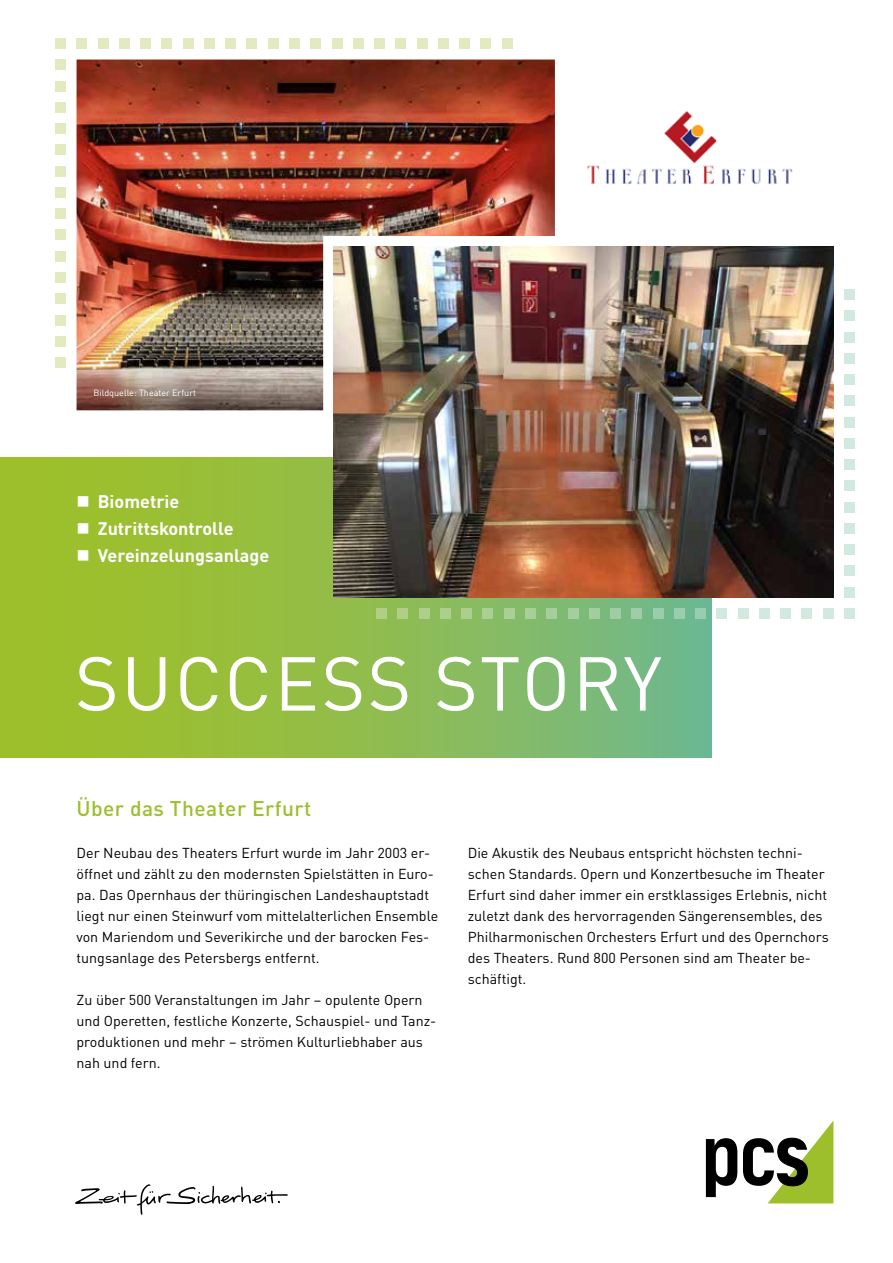
<style>
.page{position:relative;width:893px;height:1263px;background:#fff}
.page>*{position:absolute;margin:0;border:0;box-sizing:border-box;transform-origin:0 0}
.t1{font:75px "DIN Pro";letter-spacing:.025em;color:#fff}
.t2{font:500 21px "DIN Pro";letter-spacing:.02em;color:#9dbf2b}
.t3{font:700 18px "DIN Pro";color:#fff}
.t4{font:14.25px/21px "DIN Pro";color:#000}
.t5{font:9px "DIN Pro";color:#fff}
</style>
<div class="page">
<div style="left:0;top:458px;width:711px;height:300px;background:linear-gradient(to right,#a5c01c,#75b889)"></div>
<svg style="left:706px;top:1138px;width:31px;height:59px"></svg>
<svg style="left:743px;top:1121px;width:90px;height:82px"></svg>
<img style="left:77px;top:60px;width:478px;height:350px">
<img style="left:334px;top:247px;width:499px;height:350px">
<img style="left:587px;top:111px;width:206px;height:73px">
<div style="left:183px;top:38px;width:10px;height:11px;background:#e1ebbf"></div>
<div style="left:204px;top:38px;width:11px;height:11px;background:#e1ebbf"></div>
<div style="left:225px;top:38px;width:11px;height:11px;background:#e1ebbf"></div>
<div style="left:247px;top:38px;width:10px;height:11px;background:#e1ebbf"></div>
<div style="left:268px;top:38px;width:11px;height:11px;background:#e1ebbf"></div>
<div style="left:289px;top:38px;width:11px;height:11px;background:#e1ebbf"></div>
<div style="left:310px;top:38px;width:11px;height:11px;background:#e1ebbf"></div>
<div style="left:332px;top:38px;width:10px;height:11px;background:#e1ebbf"></div>
<div style="left:353px;top:38px;width:11px;height:11px;background:#e1ebbf"></div>
<div style="left:374px;top:38px;width:11px;height:11px;background:#e1ebbf"></div>
<div style="left:395px;top:38px;width:11px;height:11px;background:#e1ebbf"></div>
<div style="left:417px;top:38px;width:10px;height:11px;background:#e1ebbf"></div>
<div style="left:438px;top:38px;width:11px;height:11px;background:#e1ebbf"></div>
<div style="left:459px;top:38px;width:11px;height:11px;background:#e1ebbf"></div>
<div style="left:480px;top:38px;width:11px;height:11px;background:#e1ebbf"></div>
<div style="left:502px;top:38px;width:10px;height:11px;background:#e1ebbf"></div>
<div style="left:844px;top:417px;width:11px;height:10px;background:#d2e9df"></div>
<div style="left:844px;top:395px;width:11px;height:11px;background:#d2e9df"></div>
<div style="left:844px;top:374px;width:11px;height:11px;background:#d2e9df"></div>
<div style="left:844px;top:353px;width:11px;height:11px;background:#d2e9df"></div>
<div style="left:844px;top:332px;width:11px;height:10px;background:#d2e9df"></div>
<div style="left:844px;top:310px;width:11px;height:11px;background:#d2e9df"></div>
<div style="left:844px;top:289px;width:11px;height:11px;background:#d2e9df"></div>
<div style="left:844px;top:438px;width:11px;height:11px;background:#d2e9df"></div>
<div style="left:844px;top:459px;width:11px;height:11px;background:#d2e9df"></div>
<div style="left:844px;top:480px;width:11px;height:11px;background:#d2e9df"></div>
<div style="left:844px;top:502px;width:11px;height:10px;background:#d2e9df"></div>
<div style="left:844px;top:523px;width:11px;height:11px;background:#d2e9df"></div>
<div style="left:844px;top:544px;width:11px;height:11px;background:#d2e9df"></div>
<div style="left:844px;top:566px;width:11px;height:10px;background:#d2e9df"></div>
<div style="left:844px;top:587px;width:11px;height:10px;background:#d2e9df"></div>
<div style="left:844px;top:608px;width:11px;height:11px;background:#d2e9df"></div>
<div style="left:823px;top:608px;width:10px;height:11px;background:#d2e9df"></div>
<div style="left:801px;top:608px;width:11px;height:11px;background:#d2e9df"></div>
<div style="left:780px;top:608px;width:11px;height:11px;background:#d2e9df"></div>
<div style="left:759px;top:608px;width:11px;height:11px;background:#d2e9df"></div>
<div style="left:738px;top:608px;width:10px;height:11px;background:#d2e9df"></div>
<div style="left:716px;top:608px;width:11px;height:11px;background:#d2e9df"></div>
<div style="left:695px;top:608px;width:11px;height:11px;background:#97cdb1"></div>
<div style="left:674px;top:608px;width:11px;height:11px;background:#99cdae"></div>
<div style="left:653px;top:608px;width:10px;height:11px;background:#9ccdaa"></div>
<div style="left:631px;top:608px;width:11px;height:11px;background:#9ecda7"></div>
<div style="left:610px;top:608px;width:11px;height:11px;background:#a0cda4"></div>
<div style="left:589px;top:608px;width:11px;height:11px;background:#a2cda0"></div>
<div style="left:568px;top:608px;width:10px;height:11px;background:#a4ce9d"></div>
<div style="left:546px;top:608px;width:11px;height:11px;background:#a5ce9a"></div>
<div style="left:525px;top:608px;width:11px;height:11px;background:#a7cf98"></div>
<div style="left:504px;top:608px;width:10px;height:11px;background:#a9cf95"></div>
<div style="left:483px;top:608px;width:10px;height:11px;background:#aacf92"></div>
<div style="left:461px;top:608px;width:11px;height:11px;background:#accf8e"></div>
<div style="left:440px;top:608px;width:11px;height:11px;background:#adcf8c"></div>
<div style="left:419px;top:608px;width:10px;height:11px;background:#aecf89"></div>
<div style="left:398px;top:608px;width:10px;height:11px;background:#afcf86"></div>
<div style="left:376px;top:608px;width:11px;height:11px;background:#b1cf84"></div>
<div style="left:162px;top:38px;width:10px;height:11px;background:#e1ebbf"></div>
<div style="left:140px;top:38px;width:11px;height:11px;background:#e1ebbf"></div>
<div style="left:119px;top:38px;width:11px;height:11px;background:#e1ebbf"></div>
<div style="left:98px;top:38px;width:10px;height:11px;background:#e1ebbf"></div>
<div style="left:77px;top:38px;width:10px;height:11px;background:#e1ebbf"></div>
<div style="left:55px;top:166px;width:11px;height:10px;background:#e1ebbf"></div>
<div style="left:55px;top:187px;width:11px;height:11px;background:#e1ebbf"></div>
<div style="left:55px;top:208px;width:11px;height:11px;background:#e1ebbf"></div>
<div style="left:55px;top:230px;width:11px;height:10px;background:#e1ebbf"></div>
<div style="left:55px;top:251px;width:11px;height:10px;background:#e1ebbf"></div>
<div style="left:55px;top:272px;width:11px;height:11px;background:#e1ebbf"></div>
<div style="left:55px;top:293px;width:11px;height:11px;background:#e1ebbf"></div>
<div style="left:55px;top:315px;width:11px;height:10px;background:#e1ebbf"></div>
<div style="left:55px;top:336px;width:11px;height:11px;background:#e1ebbf"></div>
<div style="left:55px;top:357px;width:11px;height:11px;background:#e1ebbf"></div>
<div style="left:55px;top:145px;width:11px;height:10px;background:#e1ebbf"></div>
<div style="left:55px;top:123px;width:11px;height:11px;background:#e1ebbf"></div>
<div style="left:55px;top:102px;width:11px;height:11px;background:#e1ebbf"></div>
<div style="left:55px;top:81px;width:11px;height:10px;background:#e1ebbf"></div>
<div style="left:55px;top:60px;width:11px;height:10px;background:#e1ebbf"></div>
<div style="left:55px;top:38px;width:11px;height:11px;background:#e1ebbf"></div>
<svg style="left:75px;top:1184px;width:213px;height:31px"></svg>
<p class="t5" style="left:94px;top:385px;width:104px">Bildquelle: Theater Erfurt</p>
<p class="t3" style="left:77px;top:487px;width:104px">■ Biometrie</p>
<p class="t3" style="left:77px;top:514px;width:159px">■ Zutrittskontrolle</p>
<p class="t3" style="left:77px;top:541px;width:194px">■ Vereinzelungsanlage</p>
<h1 class="t1" style="left:75px;top:626px;width:589px">SUCCESS STORY</h1>
<h2 class="t2" style="left:77px;top:792px;width:236px">Über das Theater Erfurt</h2>
<p class="t4" style="left:77px;top:841px;width:363px">Der Neubau des Theaters Erfurt wurde im Jahr 2003 er&shy;öffnet und zählt zu den modernsten Spielstätten in Euro&shy;pa. Das Opernhaus der thüringischen Landeshauptstadt liegt nur einen Steinwurf vom mittelalterlichen Ensemble von Mariendom und Severikirche und der barocken Fes&shy;tungsanlage des Petersbergs entfernt.</p>
<p class="t4" style="left:77px;top:988px;width:361px">Zu über 500 Veranstaltungen im Jahr – opulente Opern und Operetten, festliche Konzerte, Schauspiel- und Tanz&shy;produktionen und mehr – strömen Kulturliebhaber aus nah und fern.</p>
<p class="t4" style="left:468px;top:841px;width:362px">Die Akustik des Neubaus entspricht höchsten techni&shy;schen Standards. Opern und Konzertbesuche im Theater Erfurt sind daher immer ein erstklassiges Erlebnis, nicht zuletzt dank des hervorragenden Sängerensembles, des Philharmonischen Orchesters Erfurt und des Opernchors des Theaters. Rund 800 Personen sind am Theater be&shy;schäftigt.</p>
</div>
